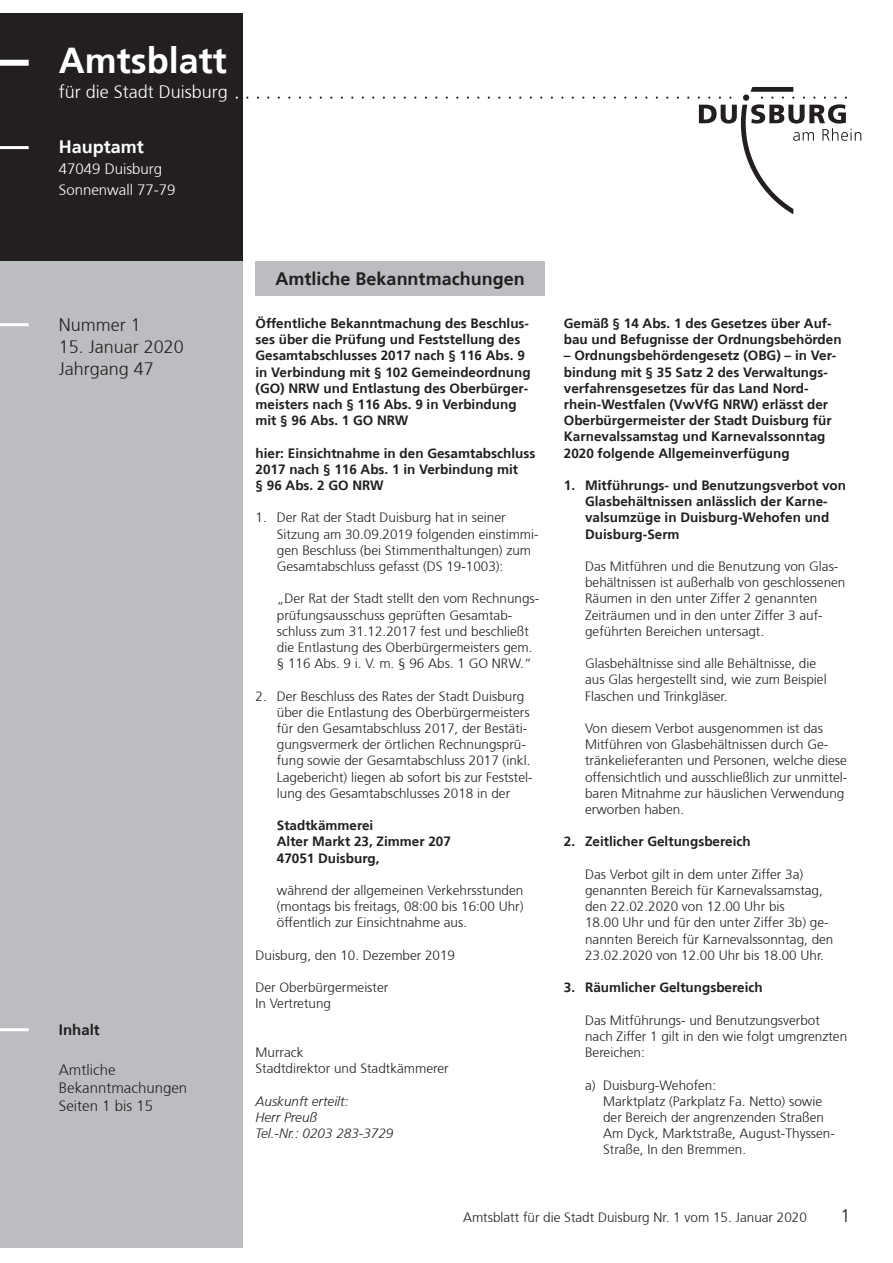
<style>
.page{position:relative;width:893px;height:1263px;background:#fff}
.page>*{position:absolute;margin:0;border:0;box-sizing:border-box;transform-origin:0 0}
.t1{font:150px "Duisburg Logo";color:#231f20}
.t2{font:700 36px "Frutiger 65";color:#fff}
.Nummer_Datum_Jahrgan{font:300 18px "Frutiger 45";color:#231f20}
.t3{font:700 18px "Frutiger 65";color:#231f20}
.Adresse_Kopf{font:300 18px "Frutiger 45";color:#fff}
.Adresse_Kopf-2{font:700 18px "Frutiger 65";color:#fff}
.t4{font:300 15px "Frutiger 45";color:#231f20}
.Adresse_Kopf-3{font:300 15px "Frutiger 45";color:#fff}
.t5{font:700 15px "Frutiger 65";color:#231f20}
.Fließtext{font:300 13.5px/16.2px "Frutiger 45";color:#231f20}
.Fließtext-2{font:700 13.5px/16.2px "Frutiger 65";color:#231f20}
.Fußzeile{font:300 13.5px "Frutiger 45";color:#231f20}
.Fließtext-3{font:italic 300 13.5px "Frutiger 46";color:#231f20}
.s1{color:#fff}
</style>
<div class="page">
<div style="left:0;top:13px;width:242px;height:251px;background:#231f20"></div>
<div style="left:0;top:261px;width:242px;height:987px;background:#bcbdc0"></div>
<div style="left:0;top:60px;width:29px;height:6px;background:#fff"></div>
<hr style="left:0;top:146px;width:29px;height:3px;background:#fff">
<hr style="left:0;top:323px;width:29px;height:3px;background:#fff">
<hr style="left:0;top:1028px;width:29px;height:3px;background:#fff">
<div style="left:256px;top:261px;width:289px;height:35px;background:#bcbdc0"></div>
<p class="t2" style="left:59px;top:39px;width:170px">Amtsblatt</p>
<p class="Adresse_Kopf" style="left:59px;top:82px;width:171px">für die Stadt Duisburg</p>
<p class="Adresse_Kopf-2" style="left:59px;top:137px;width:87px">Hauptamt</p>
<p class="Adresse_Kopf-3" style="left:59px;top:161px;width:105px">47049 Duisburg</p>
<p class="Adresse_Kopf-3" style="left:59px;top:182px;width:118px">Sonnenwall 77-79</p>
<p class="t1" style="left:236px;top:-41px;width:627px"><span class="s1">.</span>.......................................L</p>
<p class="Nummer_Datum_Jahrgan" style="left:59px;top:315px;width:84px">Nummer 1</p>
<p class="Nummer_Datum_Jahrgan" style="left:59px;top:337px;width:127px">15. Januar 2020</p>
<p class="Nummer_Datum_Jahrgan" style="left:59px;top:358px;width:97px">Jahrgang 47</p>
<p class="t5" style="left:59px;top:1021px;width:42px">Inhalt</p>
<p class="t4" style="left:59px;top:1061px;width:58px">Amtliche</p>
<p class="t4" style="left:59px;top:1079px;width:130px">Bekanntmachungen</p>
<p class="t4" style="left:59px;top:1097px;width:96px">Seiten 1 bis 15</p>
<p class="t3" style="left:276px;top:268px;width:251px">Amtliche Bekanntmachungen</p>
<p class="Fließtext-2" style="left:256px;top:315px;width:277px">Öffentliche Bekanntmachung des Beschlus&shy;ses über die Prüfung und Feststellung des Gesamtabschlusses 2017 nach § 116 Abs. 9 in Verbindung mit § 102 Gemeindeordnung (GO) NRW und Entlastung des Oberbürger&shy;meisters nach § 116 Abs. 9 in Verbindung mit § 96 Abs. 1 GO NRW</p>
<p class="Fließtext-2" style="left:256px;top:445px;width:281px">hier: Einsichtnahme in den Gesamtabschluss<br>2017 nach § 116 Abs. 1 in Verbindung mit<br>§ 96 Abs. 2 GO NRW</p>
<p class="Fließtext" style="left:277px;top:510px;width:263px;text-indent:-21px">1. Der Rat der Stadt Duisburg hat in seiner Sitzung am 30.09.2019 folgenden einstimmi&shy;gen Beschluss (bei Stimmenthaltungen) zum Gesamtabschluss gefasst (DS 19-1003):</p>
<p class="Fließtext" style="left:277px;top:591px;width:264px">„Der Rat der Stadt stellt den vom Rechnungs&shy;prüfungsausschuss geprüften Gesamtab&shy;schluss zum 31.12.2017 fest und beschließt die Entlastung des Oberbürgermeisters gem. § 116 Abs. 9 i. V. m. § 96 Abs. 1 GO NRW.“</p>
<p class="Fließtext" style="left:277px;top:688px;width:257px;text-indent:-21px">2. Der Beschluss des Rates der Stadt Duisburg über die Entlastung des Oberbürgermeisters für den Gesamtabschluss 2017, der Bestäti&shy;gungsvermerk der örtlichen Rechnungsprü&shy;fung sowie der Gesamtabschluss 2017 (inkl.<br>Lagebericht) liegen ab sofort bis zur Feststel&shy;lung des Gesamtabschlusses 2018 in der</p>
<p class="Fließtext-2" style="left:277px;top:817px;width:98px">Stadtkämmerei</p>
<p class="Fließtext-2" style="left:277px;top:834px;width:176px">Alter Markt 23, Zimmer 207</p>
<p class="Fließtext-2" style="left:277px;top:850px;width:104px">47051 Duisburg,</p>
<p class="Fließtext" style="left:277px;top:882px;width:248px;text-align:justify">während der allgemeinen Verkehrsstunden (montags bis freitags, 08:00 bis 16:00 Uhr) öffentlich zur Einsichtnahme aus.</p>
<p class="Fließtext" style="left:256px;top:947px;width:201px">Duisburg, den 10. Dezember 2019</p>
<p class="Fließtext" style="left:256px;top:980px;width:134px">Der Oberbürgermeister</p>
<p class="Fließtext" style="left:256px;top:996px;width:77px">In Vertretung</p>
<p class="Fließtext" style="left:256px;top:1044px;width:49px">Murrack</p>
<p class="Fließtext" style="left:256px;top:1061px;width:195px">Stadtdirektor und Stadtkämmerer</p>
<p class="Fließtext-3" style="left:256px;top:1093px;width:95px">Auskunft erteilt:</p>
<p class="Fließtext-3" style="left:256px;top:1109px;width:63px">Herr Preuß</p>
<p class="Fließtext-3" style="left:256px;top:1126px;width:139px">Tel.-Nr.: 0203 283-3729</p>
<p class="Fließtext-2" style="left:564px;top:315px;width:279px">Gemäß § 14 Abs. 1 des Gesetzes über Auf&shy;bau und Befugnisse der Ordnungsbehörden</p>
<p class="Fließtext-2" style="left:564px;top:348px;width:274px">– Ordnungsbehördengesetz (OBG) – in Ver&shy;bindung mit § 35 Satz 2 des Verwaltungs&shy;verfahrensgesetzes für das Land Nord&shy;rhein-Westfalen (VwVfG NRW) erlässt der Oberbürgermeister der Stadt Duisburg für Karnevalssamstag und Karnevalssonntag 2020 folgende Allgemeinverfügung</p>
<p class="Fließtext-2" style="left:585px;top:477px;width:262px;text-indent:-21px">1. Mitführungs- und Benutzungsverbot von Glasbehältnissen anlässlich der Karne&shy;valsumzüge in Duisburg-Wehofen und Duisburg-Serm</p>
<p class="Fließtext" style="left:585px;top:558px;width:262px">Das Mitführen und die Benutzung von Glas&shy;behältnissen ist außerhalb von geschlossenen Räumen in den unter Ziffer 2 genannten Zeiträumen und in den unter Ziffer 3 auf&shy;geführten Bereichen untersagt.</p>
<p class="Fließtext" style="left:585px;top:656px;width:243px">Glasbehältnisse sind alle Behältnisse, die aus Glas hergestellt sind, wie zum Beispiel<br>Flaschen und Trinkgläser.</p>
<p class="Fließtext" style="left:585px;top:720px;width:264px">Von diesem Verbot ausgenommen ist das Mitführen von Glasbehältnissen durch Ge&shy;tränkelieferanten und Personen, welche diese offensichtlich und ausschließlich zur unmittel&shy;baren Mitnahme zur häuslichen Verwendung erworben haben.</p>
<p class="Fließtext-2" style="left:564px;top:834px;width:188px">2. Zeitlicher Geltungsbereich</p>
<p class="Fließtext" style="left:585px;top:866px;width:250px">Das Verbot gilt in dem unter Ziffer 3a) genannten Bereich für Karnevalssamstag, den 22.02.2020 von 12.00 Uhr bis<br>18.00 Uhr und für den unter Ziffer 3b) ge&shy;nannten Bereich für Karnevalssonntag, den 23.02.2020 von 12.00 Uhr bis 18.00 Uhr.</p>
<p class="Fließtext-2" style="left:564px;top:979px;width:200px">3. Räumlicher Geltungsbereich</p>
<p class="Fließtext" style="left:585px;top:1012px;width:264px">Das Mitführungs- und Benutzungsverbot nach Ziffer 1 gilt in den wie folgt umgrenzten<br>Bereichen:</p>
<p class="Fließtext" style="left:603px;top:1077px;width:233px;text-indent:-18px">a) Duisburg-Wehofen:<br>Marktplatz (Parkplatz Fa. Netto) sowie der Bereich der angrenzenden Straßen<br>Am Dyck, Marktstraße, August-Thyssen-<br>Straße, In den Bremmen.</p>
<p class="Fußzeile" style="left:463px;top:1210px;width:345px">Amtsblatt für die Stadt Duisburg Nr. 1 vom 15. Januar 2020</p>
<p class="Nummer_Datum_Jahrgan" style="left:840px;top:1206px;width:12px">1</p>
</div>
